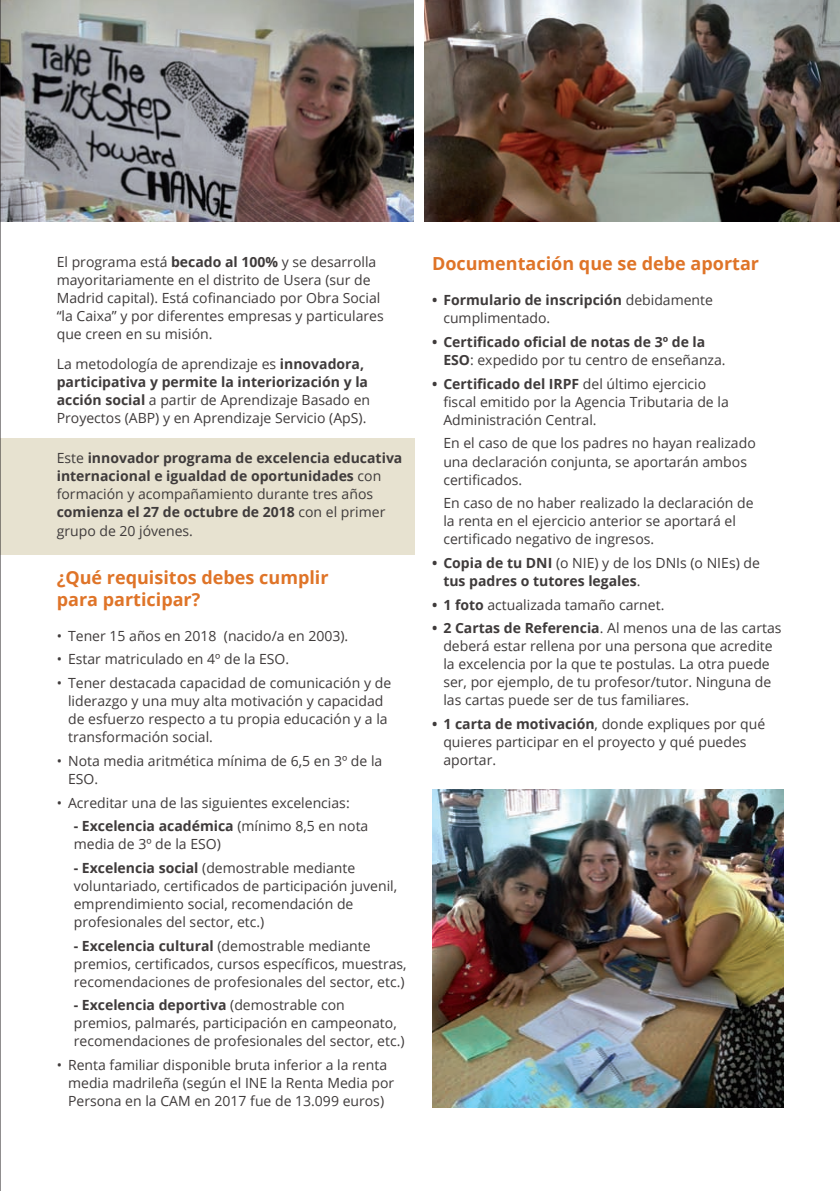
<style>
.page{position:relative;width:840px;height:1191px;background:#fff}
.page>*{position:absolute;margin:0;border:0;box-sizing:border-box;transform-origin:0 0}
.t1{font:700 18px/22px "Open Sans";color:#df7428}
.t2{font:14px/18px "Open Sans";color:#3f3b3b}
.t3{font:700 14px/18px "Open Sans";color:#3f3b3b}
.s1{font-weight:700}
.s2{font-weight:400}
</style>
<div class="page">
<div style="left:0;top:438px;width:414px;height:117px;background:#e7e2d0"></div>
<img style="left:1px;top:0;width:412px;height:221px">
<img style="left:424px;top:0;width:415px;height:221px">
<img style="left:432px;top:789px;width:350px;height:318px">
<hr style="left:0;top:0;width:1px;height:1191px;background:#231f20">
<p class="t2" style="left:57px;top:253px;width:325px">El programa está <span class="s1">becado al 100%</span> y se desarrolla mayoritariamente en el distrito de Usera (sur de<br>Madrid capital). Está cofinanciado por Obra Social</p>
<p class="t2" style="left:57px;top:307px;width:328px">“la Caixa” y por diferentes empresas y particulares que creen en su misión.</p>
<p class="t2" style="left:57px;top:354px;width:315px">La metodología de aprendizaje es <span class="s1">innovadora, participativa y permite la interiorización y la acción social</span> a partir de Aprendizaje Basado en Proyectos (ABP) y en Aprendizaje Servicio (ApS).</p>
<p class="t3" style="left:57px;top:449px;width:347px"><span class="s2">Este</span> innovador programa de excelencia educativa internacional e igualdad de oportunidades <span class="s2">con formación y acompañamiento durante tres años </span>comienza el 27 de octubre de 2018 <span class="s2">con el primer grupo de 20 jóvenes.</span></p>
<p class="t1" style="left:57px;top:566px;width:273px">¿Qué requisitos debes cumplir para participar?</p>
<p class="t2" style="left:57px;top:626px;width:293px">• Tener 15 años en 2018 (nacido/a en 2003).</p>
<p class="t2" style="left:57px;top:650px;width:234px">• Estar matriculado en 4º de la ESO.</p>
<p class="t2" style="left:68px;top:673px;width:324px;text-indent:-11px">• Tener destacada capacidad de comunicación y de liderazgo y una muy alta motivación y capacidad de esfuerzo respecto a tu propia educación y a la transformación social.</p>
<p class="t2" style="left:68px;top:751px;width:315px;text-indent:-11px">• Nota media aritmética mínima de 6,5 en 3º de la<br>ESO.</p>
<p class="t2" style="left:57px;top:793px;width:294px">• Acreditar una de las siguientes excelencias:</p>
<p class="t2" style="left:74px;top:816px;width:296px"><span class="s1">- Excelencia académica</span> (mínimo 8,5 en nota media de 3º de la ESO)</p>
<p class="t2" style="left:74px;top:858px;width:325px"><span class="s1">- Excelencia social</span> (demostrable mediante voluntariado, certificados de participación juvenil, emprendimiento social, recomendación de profesionales del sector, etc.)</p>
<p class="t2" style="left:74px;top:936px;width:334px"><span class="s1">- Excelencia cultural</span> (demostrable mediante premios, certificados, cursos específicos, muestras, recomendaciones de profesionales del sector, etc.)</p>
<p class="t2" style="left:74px;top:995px;width:332px"><span class="s1">- Excelencia deportiva</span> (demostrable con premios, palmarés, participación en campeonato, recomendaciones de profesionales del sector, etc.)</p>
<p class="t2" style="left:68px;top:1055px;width:327px;text-indent:-11px">• Renta familiar disponible bruta inferior a la renta media madrileña (según el INE la Renta Media por<br>Persona en la CAM en 2017 fue de 13.099 euros)</p>
<p class="t1" style="left:432px;top:252px;width:328px">Documentación que se debe aportar</p>
<p class="t2" style="left:443px;top:291px;width:271px;text-indent:-11px"><span class="s1">• Formulario de inscripción</span> debidamente cumplimentado.</p>
<p class="t3" style="left:443px;top:333px;width:284px;text-indent:-11px">• Certificado oficial de notas de 3º de la<br>ESO<span class="s2">: expedido por tu centro de enseñanza.</span></p>
<p class="t2" style="left:443px;top:374px;width:287px;text-indent:-11px"><span class="s1">• Certificado del IRPF</span> del último ejercicio fiscal emitido por la Agencia Tributaria de la<br>Administración Central.</p>
<p class="t2" style="left:443px;top:434px;width:314px">En el caso de que los padres no hayan realizado una declaración conjunta, se aportarán ambos certificados.</p>
<p class="t2" style="left:443px;top:494px;width:311px">En caso de no haber realizado la declaración de la renta en el ejercicio anterior se aportará el certificado negativo de ingresos.</p>
<p class="t3" style="left:443px;top:553px;width:318px;text-indent:-11px">• Copia de tu DNI <span class="s2">(o NIE) y de los DNIs (o NIEs) de </span>tus padres o tutores legales<span class="s2">.</span></p>
<p class="t2" style="left:432px;top:595px;width:234px"><span class="s1">• 1 foto</span> actualizada tamaño carnet.</p>
<p class="t2" style="left:443px;top:619px;width:339px;text-indent:-11px"><span class="s1">• 2 Cartas de Referencia</span>. Al menos una de las cartas deberá estar rellena por una persona que acredite la excelencia por la que te postulas. La otra puede ser, por ejemplo, de tu profesor/tutor. Ninguna de las cartas puede ser de tus familiares.</p>
<p class="t2" style="left:443px;top:714px;width:323px;text-indent:-11px"><span class="s1">• 1 carta de motivación</span>, donde expliques por qué quieres participar en el proyecto y qué puedes aportar.</p>
</div>
